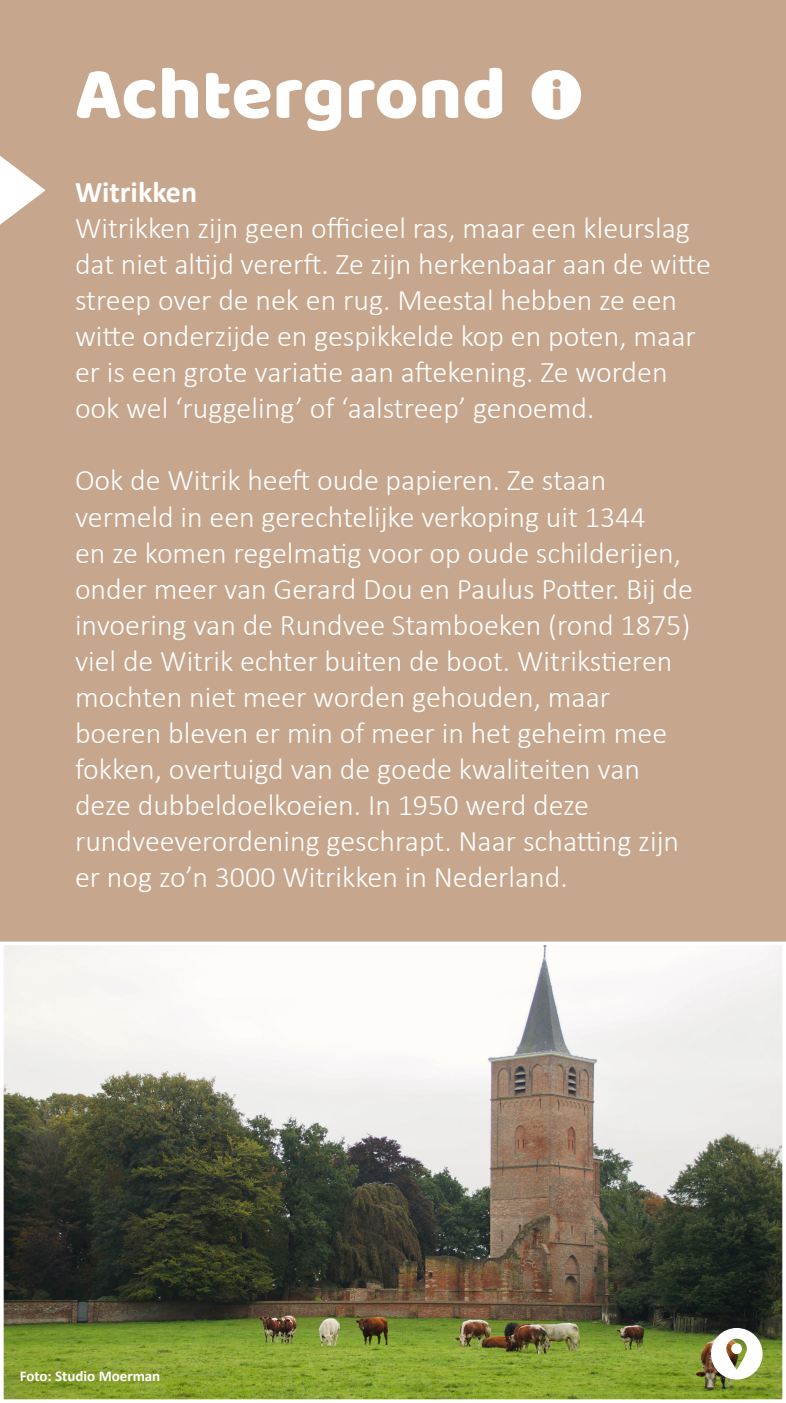
<style>
.page{position:relative;width:786px;height:1403px;background:#fff}
.page>*{position:absolute;margin:0;border:0;box-sizing:border-box;transform-origin:0 0}
.t1{font:75px "Baloo";color:#fff}
.t2{font:300 30px/36px "Calibri";color:#fff}
.t3{font:700 30px "Calibri";color:#fff}
.t4{font:700 15px "Calibri";color:#fff}
.s1{font-size:42.9px;color:#ae805c}
</style>
<div class="page">
<div style="left:0;top:0;width:786px;height:1402px;background:#c6a68d"></div>
<img style="left:5px;top:946px;width:776px;height:451px">
<div style="left:0;top:941px;width:786px;height:461px;border:4px solid #fff"></div>
<svg style="left:0;top:156px;width:46px;height:69px"></svg>
<div style="left:532px;top:70px;width:49px;height:49px;background:#fff;border-radius:50%"></div>
<svg style="left:711px;top:1328px;width:52px;height:51px;background:#c9cab7"></svg>
<h1 class="t1" style="left:75px;top:48px;width:489px">Achtergrond <span class="s1">i</span></h1>
<p class="t3" style="left:75px;top:171px;width:124px">Witrikken</p>
<p class="t2" style="left:75px;top:210px;width:637px">Witrikken zijn geen officieel ras, maar een kleurslag dat niet altijd vererft. Ze zijn herkenbaar aan de witte streep over de nek en rug. Meestal hebben ze een witte onderzijde en gespikkelde kop en poten, maar er is een grote variatie aan aftekening. Ze worden ook wel ‘ruggeling’ of ‘aalstreep’ genoemd.</p>
<p class="t2" style="left:75px;top:462px;width:620px">Ook de Witrik heeft oude papieren. Ze staan vermeld in een gerechtelijke verkoping uit 1344<br>en ze komen regelmatig voor op oude schilderijen, onder meer van Gerard Dou en Paulus Potter. Bij de invoering van de Rundvee Stamboeken (rond 1875) viel de Witrik echter buiten de boot. Witrikstieren mochten niet meer worden gehouden, maar boeren bleven er min of meer in het geheim mee fokken, overtuigd van de goede kwaliteiten van deze dubbeldoelkoeien. In 1950 werd deze rundveeverordening geschrapt. Naar schatting zijn er nog zo’n 3000 Witrikken in Nederland.</p>
<p class="t4" style="left:20px;top:1365px;width:142px">Foto: Studio Moerman</p>
</div>
